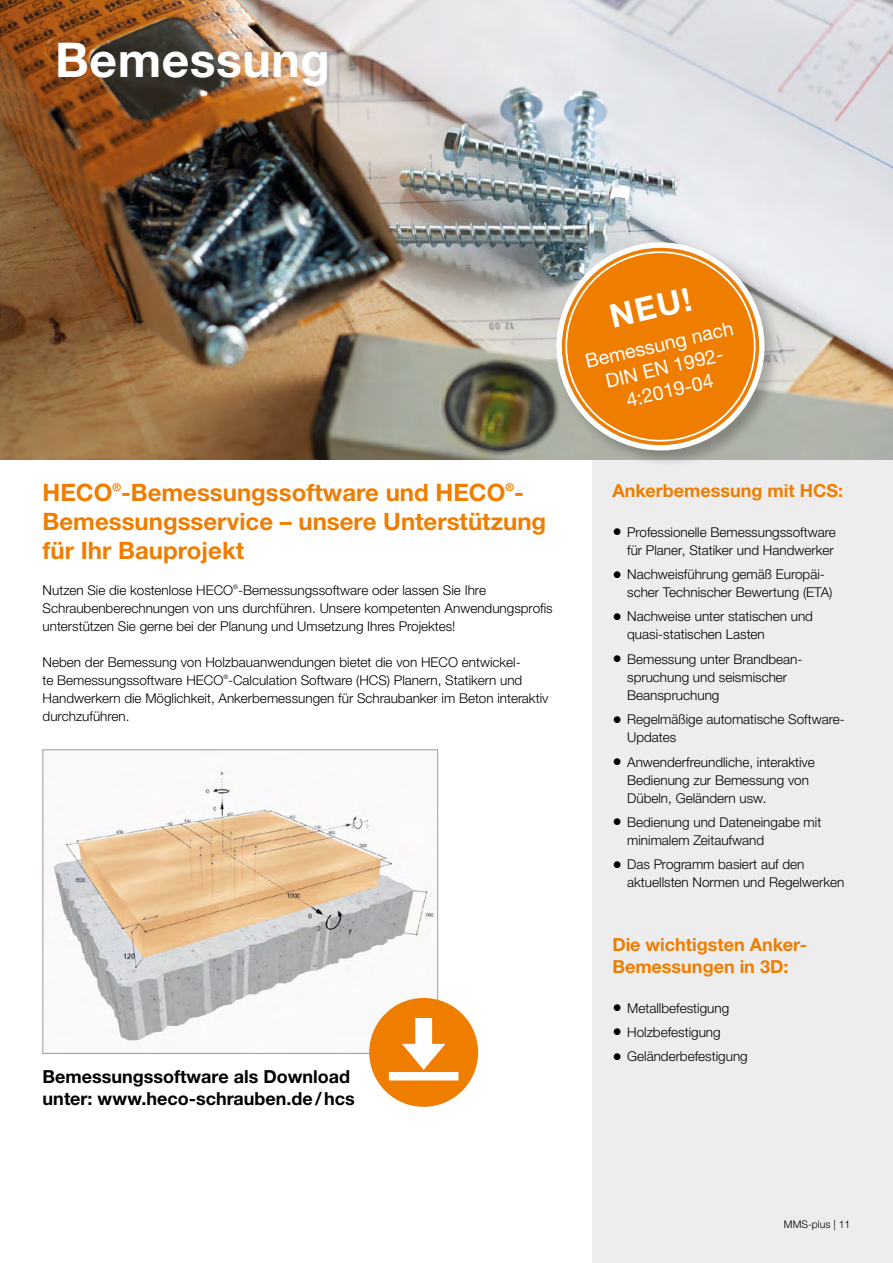
<style>
.page{position:relative;width:893px;height:1263px;background:#fff}
.page>*{position:absolute;margin:0;border:0;box-sizing:border-box;transform-origin:0 0}
.HECO_A4_Headline_bol{font:700 48px "Helvetica Neue LTW1 G";letter-spacing:.01em;color:#fff}
.Bildunterschrift_Ora{font:700 32.4px "Helvetica Neue LTW1 G";color:#fff}
.HECO_A4_Subline16_bo{font:700 24px/28.8px "Helvetica Neue LTW1 G";color:#ef7d00}
.Bildunterschrift_Ora-2{font:19.5px/23.4px "Helvetica Neue LTW1 G";color:#fff;text-align:center}
.HECO_A4_Subline12_bo{font:700 18px/21.6px "Helvetica Neue LTW1 G";color:#000}
.HECO_A4_Subline12_bo-2{font:700 18px/21.6px "Helvetica Neue LTW1 G";color:#ef7d00}
.HECO_A4_Copy_9_12{font:300 13.5px/18px "Helvetica Neue LTW1 G";color:#000}
.HECO_A4_Subline16_bo-2{font:700 10.8px "Helvetica Neue LTW1 G";color:#ef7d00}
.t1{font:300 10.5px "Helvetica Neue LTW1 G";color:#000}
</style>
<div class="page">
<div style="left:592px;top:434px;width:301px;height:829px;background:#ededed"></div>
<img style="left:0;top:0;width:893px;height:460px">
<div style="left:554px;top:240px;width:228px;height:228px;background:#000;opacity:.25"></div>
<svg style="left:549px;top:235px;width:223px;height:223px;background:#afb4b0"></svg>
<svg style="left:557px;top:243px;width:207px;height:207px;background:#e2953e"></svg>
<img style="left:53px;top:770px;width:381px;height:271px">
<div style="left:43px;top:749px;width:395px;height:305px;border:1px solid #9d9d9c"></div>
<svg style="left:369px;top:998px;width:109px;height:109px"></svg>
<p class="HECO_A4_Headline_bol" style="left:55px;top:30px;width:276px">Bemessung</p>
<p class="HECO_A4_Subline16_bo-2" style="left:112px;top:481px;width:10px">®</p>
<p class="HECO_A4_Subline16_bo-2" style="left:505px;top:481px;width:10px">®</p>
<p class="HECO_A4_Subline16_bo" style="left:43px;top:507px;width:505px">Bemessungsservice – unsere Unterstützung für Ihr Bauprojekt</p>
<p class="HECO_A4_Copy_9_12" style="left:43px;top:581px;width:511px">Nutzen Sie die kostenlose HECO<sup>®</sup>-Bemessungssoftware oder lassen Sie Ihre<br>Schraubenberechnungen von uns durchführen. Unsere kompetenten Anwendungsprofis unterstützen Sie gerne bei der Planung und Umsetzung Ihres Projektes!</p>
<p class="HECO_A4_Copy_9_12" style="left:43px;top:653px;width:507px">Neben der Bemessung von Holzbauanwendungen bietet die von HECO entwickel-<br>te Bemessungssoftware HECO<sup>®</sup>-Calculation Software (HCS) Planern, Statikern und Handwerkern die Möglichkeit, Ankerbemessungen für Schraubanker im Beton interaktiv durchzuführen.</p>
<p class="HECO_A4_Subline16_bo" style="left:43px;top:478px;width:483px">HECO -Bemessungssoftware und HECO -</p>
<p class="HECO_A4_Subline12_bo" style="left:43px;top:1066px;width:314px">Bemessungssoftware als Download unter: www.heco-schrauben.de/hcs</p>
<p class="Bildunterschrift_Ora" style="left:606px;top:297px;width:84px;rotate:-13deg">NEU!</p>
<p class="Bildunterschrift_Ora-2" style="left:583px;top:350px;width:153px;rotate:-13deg">Bemessung nach<br>DIN EN 1992-<br>4:2019-04</p>
<p class="HECO_A4_Subline12_bo-2" style="left:612px;top:480px;width:232px">Ankerbemessung mit HCS:</p>
<p class="HECO_A4_Copy_9_12" style="left:627px;top:523px;width:210px">Professionelle Bemessungssoftware für Planer, Statiker und Handwerker</p>
<p class="HECO_A4_Copy_9_12" style="left:627px;top:565px;width:207px">Nachweisführung gemäß Europäi&shy;scher Technischer Bewertung (ETA)</p>
<p class="HECO_A4_Copy_9_12" style="left:627px;top:607px;width:187px">Nachweise unter statischen und quasi-statischen Lasten</p>
<p class="HECO_A4_Copy_9_12" style="left:627px;top:650px;width:175px">Bemessung unter Brandbean&shy;spruchung und seismischer<br>Beanspruchung</p>
<p class="HECO_A4_Copy_9_12" style="left:627px;top:710px;width:219px">Regelmäßige automatische Software-<br>Updates</p>
<p class="HECO_A4_Copy_9_12" style="left:627px;top:753px;width:189px">Anwenderfreundliche, interaktive<br>Bedienung zur Bemessung von<br>Dübeln, Geländern usw.</p>
<p class="HECO_A4_Copy_9_12" style="left:627px;top:813px;width:196px">Bedienung und Dateneingabe mit minimalem Zeitaufwand</p>
<p class="HECO_A4_Copy_9_12" style="left:627px;top:855px;width:219px">Das Programm basiert auf den aktuellsten Normen und Regelwerken</p>
<p class="HECO_A4_Subline12_bo-2" style="left:612px;top:934px;width:196px">Die wichtigsten Anker-<br>Bemessungen in 3D:</p>
<p class="HECO_A4_Copy_9_12" style="left:627px;top:999px;width:104px">Metallbefestigung</p>
<p class="HECO_A4_Copy_9_12" style="left:627px;top:1023px;width:95px">Holzbefestigung</p>
<p class="HECO_A4_Copy_9_12" style="left:627px;top:1047px;width:122px">Geländerbefestigung</p>
<p class="t1" style="left:784px;top:1218px;width:68px">MMS-plus | 11</p>
</div>
